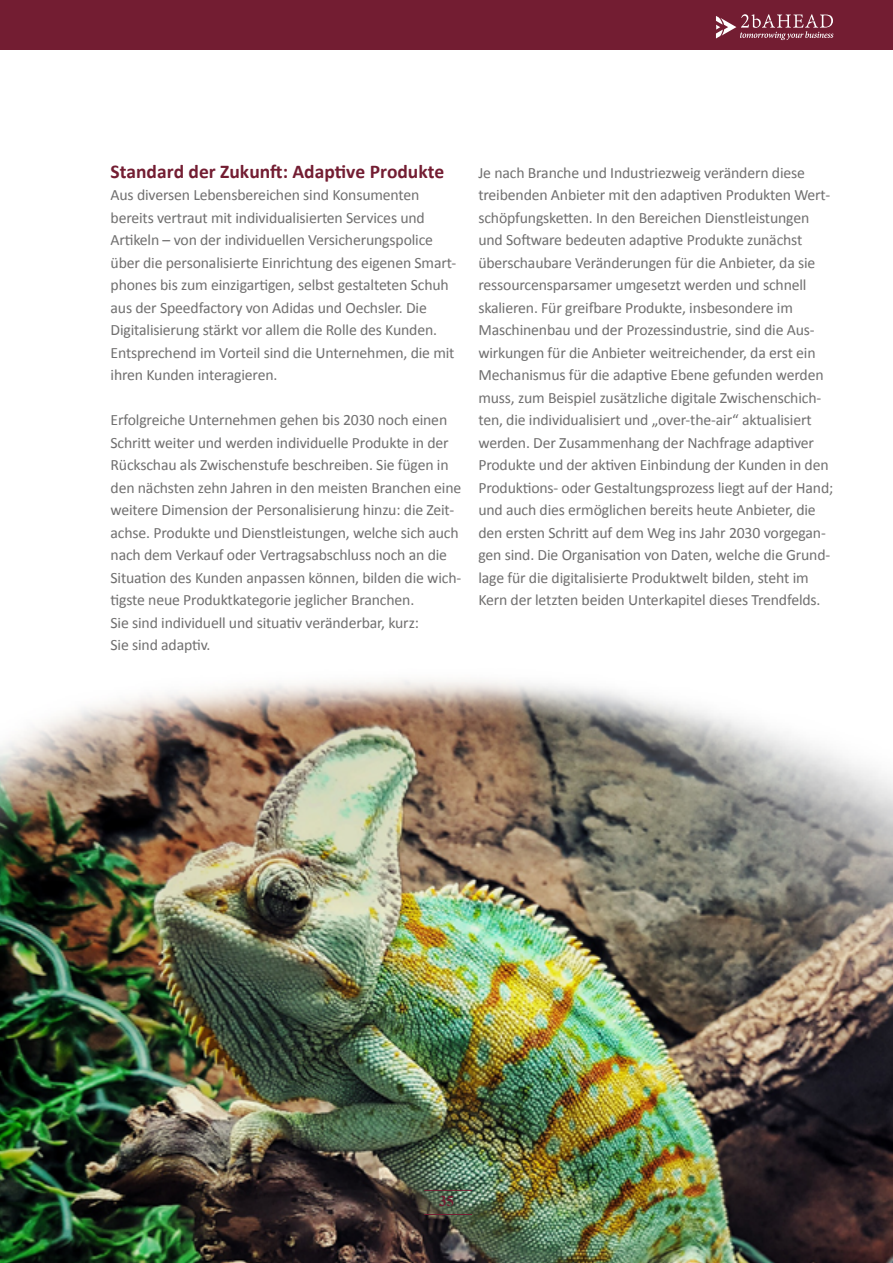
<style>
.page{position:relative;width:893px;height:1263px;background:#fff}
.page>*{position:absolute;margin:0;border:0;box-sizing:border-box;transform-origin:0 0}
.t1{font:700 19.5px "Calibri";color:#731d32}
.t2{font:15.75px/22.5px "Calibri";letter-spacing:-.01em;color:#706f6f}
.t3{font:700 15px "Times New Roman";color:#731d32}
</style>
<div class="page">
<img style="left:0;top:680px;width:893px;height:583px">
<div style="left:0;top:0;width:893px;height:50px;background:#731d32"></div>
<hr style="left:424px;top:1190px;width:48px;height:1px;background:#731d32">
<hr style="left:424px;top:1214px;width:48px;height:1px;background:#731d32">
<svg style="left:716px;top:14px;width:117px;height:26px"></svg>
<p class="t1" style="left:111px;top:159px;width:335px">Standard der Zukunft: Adaptive Produkte</p>
<p class="t2" style="left:111px;top:184px;width:347px">Aus diversen Lebensbereichen sind Konsumenten bereits vertraut mit individualisierten Services und Artikeln – von der individuellen Versicherungspolice über die personalisierte Einrichtung des eigenen Smart&shy;phones bis zum einzigartigen, selbst gestalteten Schuh aus der Speedfactory von Adidas und Oechsler. Die Digitalisierung stärkt vor allem die Rolle des Kunden.<br>Entsprechend im Vorteil sind die Unternehmen, die mit ihren Kunden interagieren.</p>
<p class="t2" style="left:111px;top:409px;width:352px">Erfolgreiche Unternehmen gehen bis 2030 noch einen Schritt weiter und werden individuelle Produkte in der Rückschau als Zwischenstufe beschreiben. Sie fügen in den nächsten zehn Jahren in den meisten Branchen eine weitere Dimension der Personalisierung hinzu: die Zeit&shy;achse. Produkte und Dienstleistungen, welche sich auch nach dem Verkauf oder Vertragsabschluss noch an die Situation des Kunden anpassen können, bilden die wich&shy;tigste neue Produktkategorie jeglicher Branchen.<br>Sie sind individuell und situativ veränderbar, kurz:<br>Sie sind adaptiv.</p>
<p class="t2" style="left:478px;top:161px;width:356px">Je nach Branche und Industriezweig verändern diese treibenden Anbieter mit den adaptiven Produkten Wert&shy;schöpfungsketten. In den Bereichen Dienstleistungen und Software bedeuten adaptive Produkte zunächst überschaubare Veränderungen für die Anbieter, da sie ressourcensparsamer umgesetzt werden und schnell skalieren. Für greifbare Produkte, insbesondere im Maschinenbau und der Prozessindustrie, sind die Aus&shy;wirkungen für die Anbieter weitreichender, da erst ein Mechanismus für die adaptive Ebene gefunden werden muss, zum Beispiel zusätzliche digitale Zwischenschich&shy;ten, die individualisiert und „over-the-air“ aktualisiert werden. Der Zusammenhang der Nachfrage adaptiver Produkte und der aktiven Einbindung der Kunden in den Produktions- oder Gestaltungsprozess liegt auf der Hand; und auch dies ermöglichen bereits heute Anbieter, die den ersten Schritt auf dem Weg ins Jahr 2030 vorgegan&shy;gen sind. Die Organisation von Daten, welche die Grund&shy;lage für die digitalisierte Produktwelt bilden, steht im Kern der letzten beiden Unterkapitel dieses Trendfelds.</p>
<p class="t3" style="left:439px;top:1190px;width:16px">35</p>
</div>
